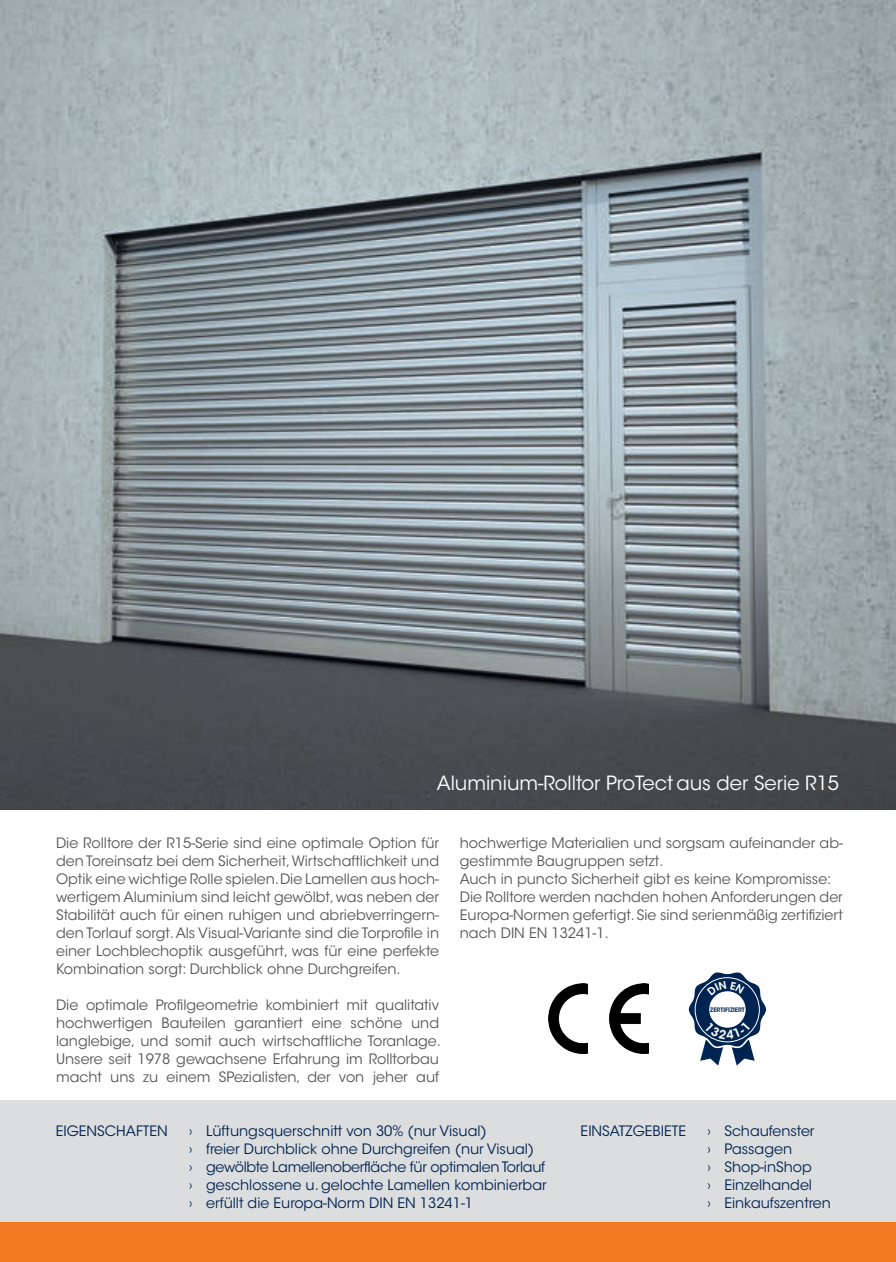
<style>
.page{position:relative;width:896px;height:1262px;background:#fff}
.page>*{position:absolute;margin:0;border:0;box-sizing:border-box;transform-origin:0 0}
.t1{font:19.5px "ITC Avant Garde Std";color:#fff}
.t2{font:14.25px/18px "ITC Avant Garde Std";color:#57585a;text-align:justify}
.t3{font:14.25px/18px "ITC Avant Garde Std";color:#002451}
.t4{font:600 6.15px "ITC Avant Garde Std";color:#002451}
</style>
<div class="page">
<div style="left:0;top:10px;width:895px;height:1251px;background:#dcdddf"></div>
<div style="left:0;top:809px;width:895px;height:290px;background:#fff"></div>
<div style="left:0;top:1221px;width:895px;height:40px;background:#f47721"></div>
<img style="left:0;top:0;width:895px;height:809px">
<img style="left:548px;top:983px;width:100px;height:70px">
<svg style="left:688px;top:972px;width:77px;height:93px"></svg>
<h1 class="t1" style="left:436px;top:771px;width:404px">Aluminium-Rolltor ProTect aus der Serie R15</h1>
<p class="t2" style="left:56px;top:833px;width:384px">Die Rolltore der R15-Serie sind eine optimale Option für den Toreinsatz bei dem Sicherheit, Wirtschaftlichkeit und Optik eine wichtige Rolle spielen. Die Lamellen aus hoch&shy;wertigem Aluminium sind leicht gewölbt, was neben der Stabilität auch für einen ruhigen und abriebverringern&shy;den Torlauf sorgt. Als Visual-Variante sind die Torprofile in einer Lochblechoptik ausgeführt, was für eine perfekte Kombination sorgt: Durchblick ohne Durchgreifen.</p>
<p class="t2" style="left:56px;top:995px;width:386px">Die optimale Profilgeometrie kombiniert mit qualitativ hochwertigen Bauteilen garantiert eine schöne und langlebige, und somit auch wirtschaftliche Toranlage.<br>Unsere seit 1978 gewachsene Erfahrung im Rolltorbau macht uns zu einem SPezialisten, der von jeher auf</p>
<p class="t2" style="left:459px;top:833px;width:384px;text-align:left">hochwertige Materialien und sorgsam aufeinander ab&shy;gestimmte Baugruppen setzt.<br>Auch in puncto Sicherheit gibt es keine Kompromisse:<br>Die Rolltore werden nachden hohen Anforderungen der Europa-Normen gefertigt. Sie sind serienmäßig zertifiziert nach DIN EN 13241-1.</p>
<p class="t4" style="left:710px;top:1005px;width:36px">ZERTIFIZIERT</p>
<p class="t3" style="left:56px;top:1121px;width:114px">EIGENSCHAFTEN</p>
<p class="t3" style="left:580px;top:1121px;width:107px">EINSATZGEBIETE</p>
<p class="t3" style="left:189px;top:1121px;width:359px">› Lüftungsquerschnitt von 30% (nur Visual)<br>› freier Durchblick ohne Durchgreifen (nur Visual)<br>› gewölbte Lamellenoberfläche für optimalen Torlauf › geschlossene u. gelochte Lamellen kombinierbar › erfüllt die Europa-Norm DIN EN 13241-1</p>
<p class="t3" style="left:707px;top:1121px;width:125px">› Schaufenster<br>› Passagen<br>› Shop-inShop<br>› Einzelhandel<br>› Einkaufszentren</p>
</div>
